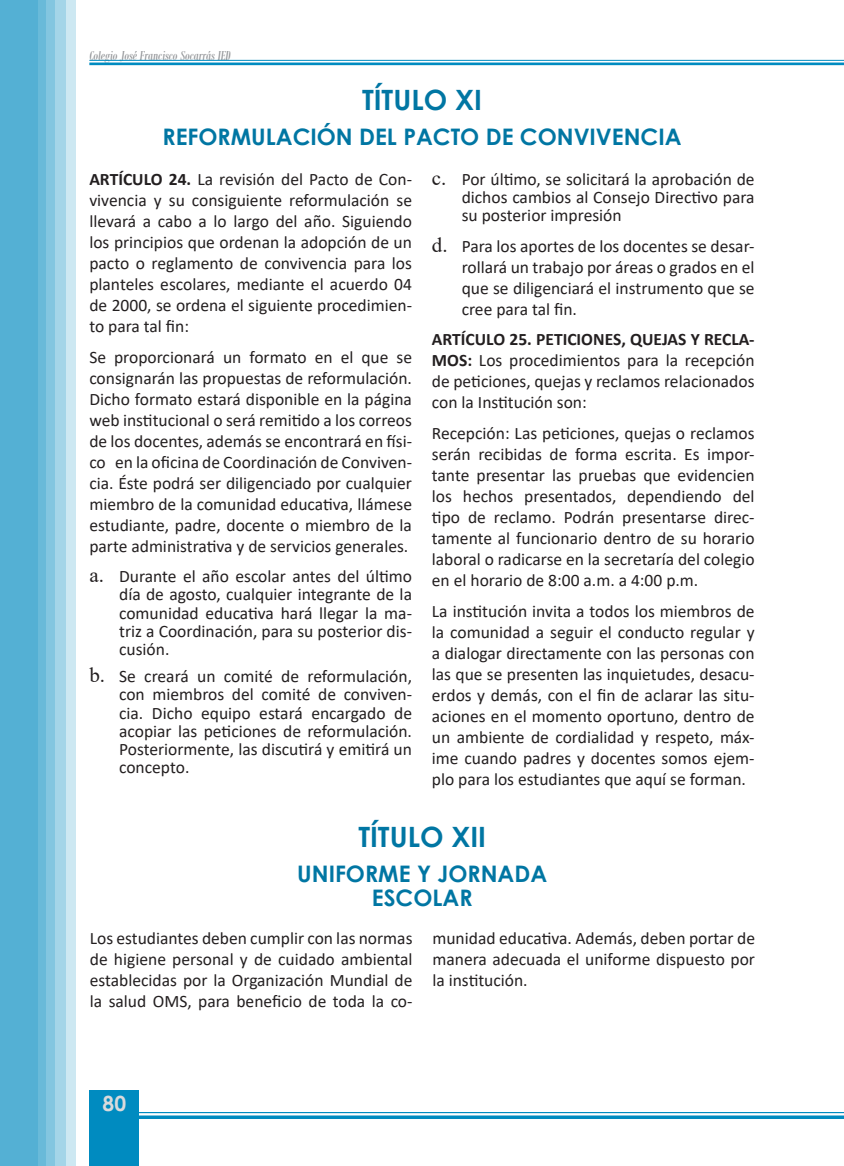
<style>
.page{position:relative;width:844px;height:1166px;background:#fff}
.page>*{position:absolute;margin:0;border:0;box-sizing:border-box;transform-origin:0 0}
.t1{font:700 28px "Century Gothic";color:#0076a3}
.SUBTITULO{font:700 22.75px "Century Gothic";color:#0076a3}
.Heading_2{font:700 22.75px/24.5px "Century Gothic";color:#0076a3;text-align:center}
.t2{font:700 21px "Century Gothic";color:#d9dadc}
.Body_Text{font:17.5px/21px "Calibri";color:#231f20;text-align:justify}
.Heading_8{font:17.5px/21px "Calibri";color:#231f20;text-align:justify}
.t3{font:italic 14px "Bodoni MT Condensed";color:#939598}
.s1{font-weight:700}
.s2{font-family:"Times New Roman";font-size:21px}
</style>
<div class="page">
<div style="left:90px;top:1090px;width:49px;height:76px;background:#008bc0"></div>
<div style="left:0;top:0;width:76px;height:1166px;background:linear-gradient(to bottom,#cde8f2,#cde8f2)"></div>
<svg style="left:54px;top:0;width:11px;height:1166px;background:#a0d3e7"></svg>
<div style="left:0;top:0;width:54px;height:1166px;background:#83c6e0"></div>
<div style="left:0;top:0;width:46px;height:1166px;background:#69bad9"></div>
<div style="left:0;top:0;width:38px;height:1166px;background:#54b0d4"></div>
<hr style="left:139px;top:1112px;width:704px;height:1px;background:#008bc0">
<svg style="left:139px;top:1115px;width:704px;height:4px;background:#2099c7"></svg>
<hr style="left:89px;top:60px;width:754px;height:1px;background:#008bc0">
<hr style="left:89px;top:63px;width:754px;height:2px;background:#008bc0">
<p class="t3" style="left:89px;top:47px;width:143px">Colegio José Francisco Socarrás IED</p>
<p class="t1" style="left:362px;top:79px;width:121px">TÍTULO XI</p>
<p class="SUBTITULO" style="left:162px;top:119px;width:520px">REFORMULACIÓN DEL PACTO DE CONVIVENCIA</p>
<p class="Body_Text" style="left:89px;top:168px;width:324px"><span class="s1">ARTÍCULO 24.</span> La revisión del Pacto de Con&shy;vivencia y su consiguiente reformulación se llevará a cabo a lo largo del año. Siguiendo los principios que ordenan la adopción de un pacto o reglamento de convivencia para los planteles escolares, mediante el acuerdo 04 de 2000, se ordena el siguiente procedimien&shy;to para tal fin:</p>
<p class="Body_Text" style="left:89px;top:346px;width:324px">Se proporcionará un formato en el que se consignarán las propuestas de reformulación.<br>Dicho formato estará disponible en la página web institucional o será remitido a los correos de los docentes, además se encontrará en físi&shy;co en la oficina de Coordinación de Conviven&shy;cia. Éste podrá ser diligenciado por cualquier miembro de la comunidad educativa, llámese estudiante, padre, docente o miembro de la parte administrativa y de servicios generales.</p>
<p class="Body_Text" style="left:119px;top:567px;width:294px;line-height:18px;text-indent:-30px"><span class="s2">a.</span> Durante el año escolar antes del último día de agosto, cualquier integrante de la comunidad educativa hará llegar la ma&shy;triz a Coordinación, para su posterior dis&shy;cusión.</p>
<p class="Body_Text" style="left:119px;top:667px;width:294px;line-height:18px;text-indent:-30px"><span class="s2">b.</span> Se creará un comité de reformulación, con miembros del comité de conviven&shy;cia. Dicho equipo estará encargado de acopiar las peticiones de reformulación.<br>Posteriormente, las discutirá y emitirá un concepto.</p>
<p class="Body_Text" style="left:461px;top:169px;width:294px;line-height:18px;text-indent:-30px"><span class="s2">c.</span> Por último, se solicitará la aprobación de dichos cambios al Consejo Directivo para su posterior impresión</p>
<p class="Body_Text" style="left:461px;top:235px;width:294px;text-indent:-30px"><span class="s2">d.</span> Para los aportes de los docentes se desar&shy;rollará un trabajo por áreas o grados en el que se diligenciará el instrumento que se cree para tal fin.</p>
<p class="Heading_8" style="left:432px;top:329px;width:324px"><span class="s1">ARTÍCULO 25. PETICIONES, QUEJAS Y RECLA-MOS:</span> Los procedimientos para la recepción de peticiones, quejas y reclamos relacionados con la Institución son:</p>
<p class="Body_Text" style="left:432px;top:423px;width:324px">Recepción: Las peticiones, quejas o reclamos serán recibidas de forma escrita. Es impor&shy;tante presentar las pruebas que evidencien los hechos presentados, dependiendo del tipo de reclamo. Podrán presentarse direc&shy;tamente al funcionario dentro de su horario laboral o radicarse en la secretaría del colegio en el horario de 8:00 a.m. a 4:00 p.m.</p>
<p class="Body_Text" style="left:432px;top:600px;width:324px">La institución invita a todos los miembros de la comunidad a seguir el conducto regular y a dialogar directamente con las personas con las que se presenten las inquietudes, desacu&shy;erdos y demás, con el fin de aclarar las situ&shy;aciones en el momento oportuno, dentro de un ambiente de cordialidad y respeto, máx&shy;ime cuando padres y docentes somos ejem&shy;plo para los estudiantes que aquí se forman.</p>
<p class="t1" style="left:358px;top:816px;width:129px">TÍTULO XII</p>
<p class="Heading_2" style="left:297px;top:860px;width:251px">UNIFORME Y JORNADA<br>ESCOLAR</p>
<p class="Body_Text" style="left:90px;top:927px;width:324px">Los estudiantes deben cumplir con las normas de higiene personal y de cuidado ambiental establecidas por la Organización Mundial de la salud OMS, para beneficio de toda la co-</p>
<p class="Body_Text" style="left:432px;top:927px;width:324px">munidad educativa. Además, deben portar de manera adecuada el uniforme dispuesto por la institución.</p>
<p class="t2" style="left:103px;top:1087px;width:25px">80</p>
</div>
